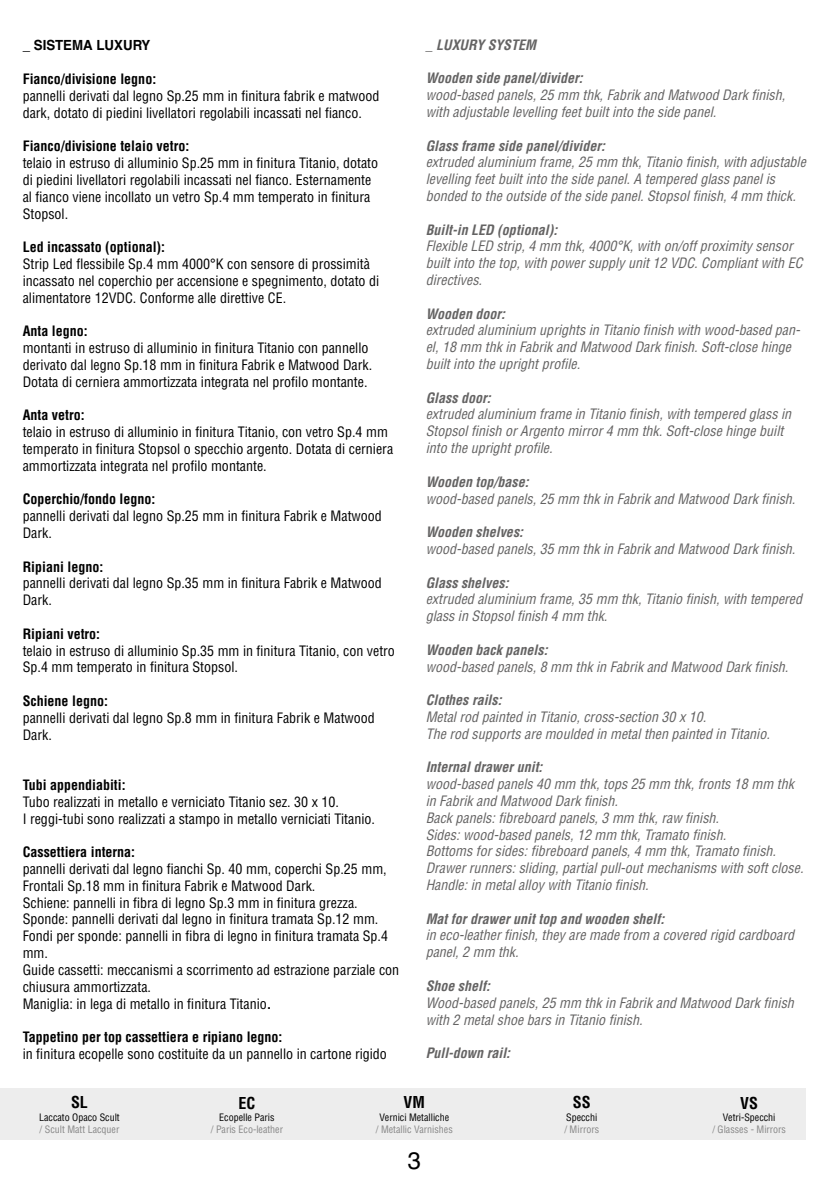
<style>
.page{position:relative;width:840px;height:1191px;background:#fff}
.page>*{position:absolute;margin:0;border:0;box-sizing:border-box;transform-origin:0 0}
.t1{font:24px "Helvetica LT Std";color:#000}
.t2{font:700 condensed 16px "Helvetica LT Std";color:#000}
.t3{font:condensed 14px/16.8px "Helvetica LT Std";color:#000}
.t4{font:italic condensed 14px/16.8px "Helvetica LT Std";color:#646363}
.t5{font:italic 700 condensed 14px "Helvetica LT Std";color:#646363}
.t6{font:700 condensed 14px "Helvetica LT Std";color:#000}
.t7{font:700 14px "Helvetica LT Std";color:#000;scale:.95 1}
.t8{font:condensed 10px "Helvetica LT Std";color:#878787}
.t9{font:condensed 10px "Helvetica LT Std";color:#000}
.s1{font-weight:700}
</style>
<div class="page">
<div style="left:0;top:1089px;width:805px;height:51px;background:#ededed"></div>
<p class="t7" style="left:23px;top:36px;width:136px">_ SISTEMA LUXURY</p>
<p class="t6" style="left:23px;top:70px;width:135px">Fianco/divisione legno:</p>
<p class="t3" style="left:23px;top:87px;width:358px">pannelli derivati dal legno Sp.25 mm in finitura fabrik e matwood dark, dotato di piedini livellatori regolabili incassati nel fianco.</p>
<p class="t6" style="left:23px;top:137px;width:168px">Fianco/divisione telaio vetro:</p>
<p class="t3" style="left:23px;top:155px;width:357px">telaio in estruso di alluminio Sp.25 mm in finitura Titanio, dotato di piedini livellatori regolabili incassati nel fianco. Esternamente al fianco viene incollato un vetro Sp.4 mm temperato in finitura Stopsol.</p>
<p class="t6" style="left:23px;top:238px;width:144px">Led incassato (optional):</p>
<p class="t3" style="left:23px;top:255px;width:358px">Strip Led flessibile Sp.4 mm 4000°K con sensore di prossimità incassato nel coperchio per accensione e spegnimento, dotato di alimentatore 12VDC. Conforme alle direttive CE.</p>
<p class="t6" style="left:23px;top:322px;width:66px">Anta legno:</p>
<p class="t3" style="left:23px;top:339px;width:351px">montanti in estruso di alluminio in finitura Titanio con pannello derivato dal legno Sp.18 mm in finitura Fabrik e Matwood Dark.<br>Dotata di cerniera ammortizzata integrata nel profilo montante.</p>
<p class="t6" style="left:23px;top:406px;width:63px">Anta vetro:</p>
<p class="t3" style="left:23px;top:423px;width:372px">telaio in estruso di alluminio in finitura Titanio, con vetro Sp.4 mm temperato in finitura Stopsol o specchio argento. Dotata di cerniera ammortizzata integrata nel profilo montante.</p>
<p class="t6" style="left:23px;top:490px;width:134px">Coperchio/fondo legno:</p>
<p class="t3" style="left:23px;top:507px;width:360px">pannelli derivati dal legno Sp.25 mm in finitura Fabrik e Matwood<br>Dark.</p>
<p class="t6" style="left:23px;top:557px;width:82px">Ripiani legno:</p>
<p class="t3" style="left:23px;top:575px;width:360px">pannelli derivati dal legno Sp.35 mm in finitura Fabrik e Matwood<br>Dark.</p>
<p class="t6" style="left:23px;top:625px;width:79px">Ripiani vetro:</p>
<p class="t3" style="left:23px;top:642px;width:373px">telaio in estruso di alluminio Sp.35 mm in finitura Titanio, con vetro<br>Sp.4 mm temperato in finitura Stopsol.</p>
<p class="t6" style="left:23px;top:692px;width:87px">Schiene legno:</p>
<p class="t3" style="left:23px;top:709px;width:353px">pannelli derivati dal legno Sp.8 mm in finitura Fabrik e Matwood<br>Dark.</p>
<p class="t6" style="left:23px;top:776px;width:104px">Tubi appendiabiti:</p>
<p class="t3" style="left:23px;top:793px;width:353px">Tubo realizzati in metallo e verniciato Titanio sez. 30 x 10.<br>I reggi-tubi sono realizzati a stampo in metallo verniciati Titanio.</p>
<p class="t6" style="left:23px;top:843px;width:114px">Cassettiera interna:</p>
<p class="t3" style="left:23px;top:860px;width:378px">pannelli derivati dal legno fianchi Sp. 40 mm, coperchi Sp.25 mm, Frontali Sp.18 mm in finitura Fabrik e Matwood Dark.<br>Schiene: pannelli in fibra di legno Sp.3 mm in finitura grezza.<br>Sponde: pannelli derivati dal legno in finitura tramata Sp.12 mm.<br>Fondi per sponde: pannelli in fibra di legno in finitura tramata Sp.4 mm.<br>Guide cassetti: meccanismi a scorrimento ad estrazione parziale con chiusura ammortizzata.<br>Maniglia: in lega di metallo in finitura Titanio<span class="s1">.</span></p>
<p class="t6" style="left:23px;top:1028px;width:261px">Tappetino per top cassettiera e ripiano legno:</p>
<p class="t3" style="left:23px;top:1045px;width:365px">in finitura ecopelle sono costituite da un pannello in cartone rigido</p>
<p class="t5" style="left:425px;top:36px;width:112px">_ LUXURY SYSTEM</p>
<p class="t5" style="left:425px;top:69px;width:158px">Wooden side panel/divider:</p>
<p class="t4" style="left:425px;top:87px;width:361px">wood-based panels, 25 mm thk, Fabrik and Matwood Dark finish, with adjustable levelling feet built into the side panel.</p>
<p class="t5" style="left:425px;top:137px;width:181px">Glass frame side panel/divider:</p>
<p class="t4" style="left:425px;top:154px;width:381px">extruded aluminium frame, 25 mm thk, Titanio finish, with adjustable levelling feet built into the side panel. A tempered glass panel is bonded to the outside of the side panel. Stopsol finish, 4 mm thick.</p>
<p class="t5" style="left:425px;top:221px;width:133px">Built-in LED (optional):</p>
<p class="t4" style="left:425px;top:238px;width:378px">Flexible LED strip, 4 mm thk, 4000°K, with on/off proximity sensor built into the top, with power supply unit 12 VDC. Compliant with EC directives.</p>
<p class="t5" style="left:425px;top:305px;width:81px">Wooden door:</p>
<p class="t4" style="left:425px;top:322px;width:376px">extruded aluminium uprights in Titanio finish with wood-based pan&shy;el, 18 mm thk in Fabrik and Matwood Dark finish. Soft-close hinge built into the upright profile.</p>
<p class="t5" style="left:425px;top:389px;width:66px">Glass door:</p>
<p class="t4" style="left:425px;top:406px;width:367px">extruded aluminium frame in Titanio finish, with tempered glass in<br>Stopsol finish or Argento mirror 4 mm thk. Soft-close hinge built into the upright profile.</p>
<p class="t5" style="left:425px;top:473px;width:104px">Wooden top/base:</p>
<p class="t4" style="left:425px;top:490px;width:371px">wood-based panels, 25 mm thk in Fabrik and Matwood Dark finish.</p>
<p class="t5" style="left:425px;top:523px;width:99px">Wooden shelves:</p>
<p class="t4" style="left:425px;top:540px;width:371px">wood-based panels, 35 mm thk in Fabrik and Matwood Dark finish.</p>
<p class="t5" style="left:425px;top:573px;width:84px">Glass shelves:</p>
<p class="t4" style="left:425px;top:591px;width:378px">extruded aluminium frame, 35 mm thk, Titanio finish, with tempered glass in Stopsol finish 4 mm thk.</p>
<p class="t5" style="left:425px;top:641px;width:123px">Wooden back panels:</p>
<p class="t4" style="left:425px;top:658px;width:364px">wood-based panels, 8 mm thk in Fabrik and Matwood Dark finish.</p>
<p class="t5" style="left:425px;top:691px;width:77px">Clothes rails:</p>
<p class="t4" style="left:425px;top:708px;width:345px">Metal rod painted in Titanio, cross-section 30 x 10.<br>The rod supports are moulded in metal then painted in Titanio.</p>
<p class="t5" style="left:425px;top:758px;width:118px">Internal drawer unit:</p>
<p class="t4" style="left:425px;top:776px;width:379px">wood-based panels 40 mm thk, tops 25 mm thk, fronts 18 mm thk in Fabrik and Matwood Dark finish.<br>Back panels: fibreboard panels, 3 mm thk, raw finish.<br>Sides: wood-based panels, 12 mm thk, Tramato finish.<br>Bottoms for sides: fibreboard panels, 4 mm thk, Tramato finish.<br>Drawer runners: sliding, partial pull-out mechanisms with soft close.<br>Handle: in metal alloy with Titanio finish.</p>
<p class="t5" style="left:425px;top:909px;width:240px">Mat for drawer unit top and wooden shelf:</p>
<p class="t4" style="left:425px;top:927px;width:370px">in eco-leather finish, they are made from a covered rigid cardboard panel, 2 mm thk.</p>
<p class="t5" style="left:425px;top:977px;width:66px">Shoe shelf:</p>
<p class="t4" style="left:425px;top:994px;width:369px">Wood-based panels, 25 mm thk in Fabrik and Matwood Dark finish with 2 metal shoe bars in Titanio finish.</p>
<p class="t5" style="left:425px;top:1044px;width:86px">Pull-down rail:</p>
<p class="t2" style="left:71px;top:1092px;width:18px">SL</p>
<p class="t9" style="left:39px;top:1110px;width:82px">Laccato Opaco Scult</p>
<p class="t8" style="left:40px;top:1122px;width:81px">/ Scult Matt Lacquer</p>
<p class="t2" style="left:238px;top:1092px;width:18px">EC</p>
<p class="t9" style="left:219px;top:1111px;width:57px">Ecopelle Paris</p>
<p class="t8" style="left:211px;top:1123px;width:74px">/ Paris Eco-leather</p>
<p class="t2" style="left:403px;top:1092px;width:23px">VM</p>
<p class="t9" style="left:379px;top:1110px;width:71px">Vernici Metalliche</p>
<p class="t8" style="left:375px;top:1122px;width:79px">/ Metallic Varnishes</p>
<h1 class="t1" style="left:407px;top:1146px;width:15px">3</h1>
<p class="t2" style="left:572px;top:1092px;width:19px">SS</p>
<p class="t9" style="left:566px;top:1111px;width:33px">Specchi</p>
<p class="t8" style="left:564px;top:1123px;width:36px">/ Mirrors</p>
<p class="t2" style="left:739px;top:1093px;width:19px">VS</p>
<p class="t9" style="left:722px;top:1111px;width:54px">Vetri-Specchi</p>
<p class="t8" style="left:712px;top:1123px;width:75px">/ Glasses - Mirrors</p>
</div>
